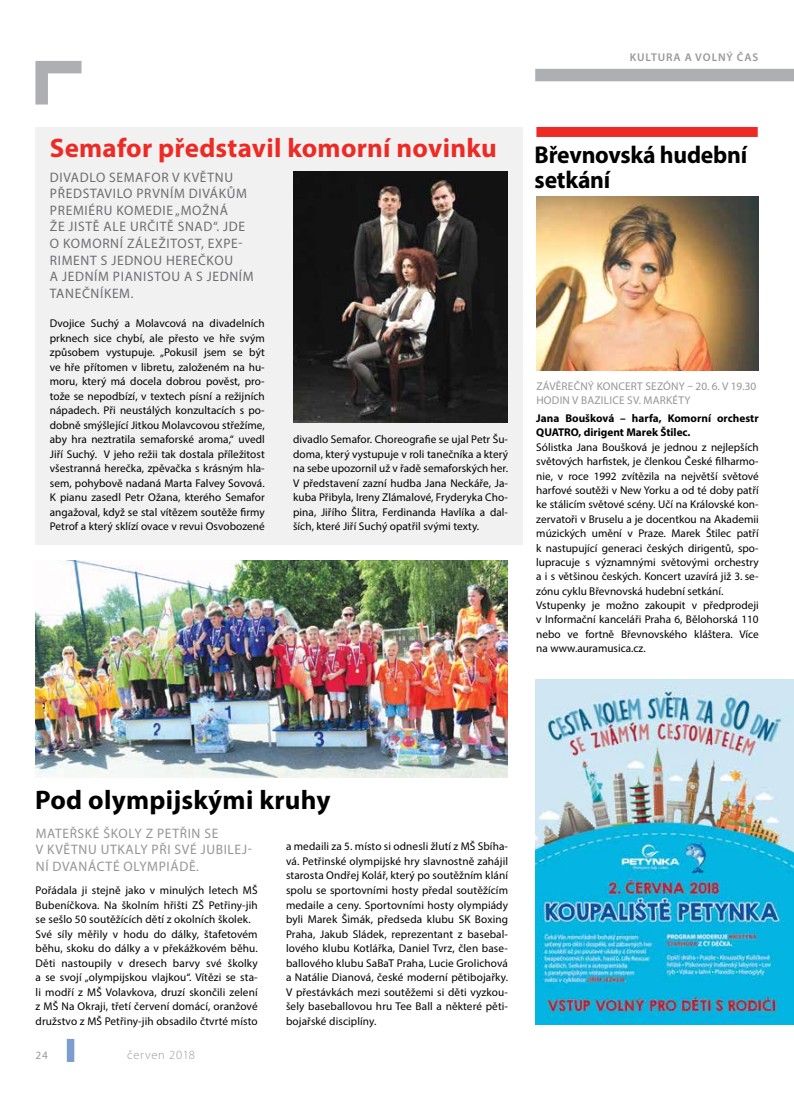
<style>
.page{position:relative;width:794px;height:1110px;background:#fff}
.page>*{position:absolute;margin:0;border:0;box-sizing:border-box;transform-origin:0 0}
.t1{font:700 26.88px "Myriad Pro";letter-spacing:.01em;color:#ee2a24}
.t2{font:700 26.88px "Myriad Pro";letter-spacing:.01em;color:#000}
.t3{font:700 24.38px/25px "Myriad Pro";letter-spacing:-.01em;color:#000}
.t4{font:13.75px/16.5px "Myriad Pro";letter-spacing:.05em;color:#6d6e71}
.t5{font:13.75px/16.5px "Myriad Pro";letter-spacing:.05em;color:#939598}
.t6{font:300 12.5px "Myriad Pro";letter-spacing:.06em;color:#97999c}
.t7{font:11.25px/14.5px "Myriad Pro";color:#000;text-align:justify}
.t8{font:700 11.25px/14.4px "Myriad Pro";color:#000}
.t9{font:11.25px/14.4px "Myriad Pro";letter-spacing:.02em;color:#939598}
.t10{font:600 11.25px "Myriad Pro";letter-spacing:.08em;color:#97999c}
.t11{font:11.25px "Myriad Pro";color:#97999c}
</style>
<div class="page">
<div style="left:67px;top:1038px;width:7px;height:23px;background:#7c9dce"></div>
<div style="left:535px;top:69px;width:259px;height:12px;background:#adafb2"></div>
<div style="left:35px;top:127px;width:487px;height:417px;background:#f1f1f2"></div>
<svg style="left:35px;top:61px;width:47px;height:44px"></svg>
<img style="left:293px;top:171px;width:215px;height:251px">
<img style="left:36px;top:560px;width:472px;height:217px">
<div style="left:536px;top:127px;width:221px;height:10px;background:#ee2a24"></div>
<img style="left:536px;top:197px;width:222px;height:173px">
<img style="left:535px;top:679px;width:259px;height:345px">
<p class="t10" style="left:630px;top:50px;width:130px">KULTURA A VOLNÝ ČAS</p>
<h1 class="t1" style="left:50px;top:130px;width:448px">Semafor představil komorní novinku</h1>
<h2 class="t3" style="left:534px;top:142px;width:214px">Břevnovská hudební setkání</h2>
<p class="t4" style="left:50px;top:169px;width:205px">DIVADLO SEMAFOR V KVĚTNU<br>PŘEDSTAVILO PRVNÍM DIVÁKŮM<br>PREMIÉRU KOMEDIE „MOŽNÁ<br>ŽE JISTĚ ALE URČITĚ SNAD“. JDE<br>O KOMORNÍ ZÁLEŽITOST, EXPE-<br>RIMENT S JEDNOU HEREČKOU<br>A JEDNÍM PIANISTOU A S JEDNÍM<br>TANEČNÍKEM.</p>
<p class="t7" style="left:50px;top:315px;width:216px">Dvojice Suchý a Molavcová na divadelních prknech sice chybí, ale přesto ve hře svým způsobem vystupuje. „Pokusil jsem se být ve hře přítomen v libretu, založeném na hu&shy;moru, který má docela dobrou pověst, pro&shy;tože se nepodbízí, v textech písní a režijních nápadech. Při neustálých konzultacích s po&shy;dobně smýšlející Jitkou Molavcovou střežíme, aby hra neztratila semaforské aroma,“ uvedl Jiří Suchý. V jeho režii tak dostala příležitost všestranná herečka, zpěvačka s krásným hla&shy;sem, pohybově nadaná Marta Falvey Sovová.<br>K pianu zasedl Petr Ožana, kterého Semafor angažoval, když se stal vítězem soutěže firmy Petrof a který sklízí ovace v revui Osvobozené</p>
<p class="t9" style="left:536px;top:378px;width:221px">ZÁVĚREČNÝ KONCERT SEZÓNY – 20. 6. V 19.30<br>HODIN V BAZILICE SV. MARKÉTY</p>
<p class="t8" style="left:536px;top:410px;width:224px">Jana Boušková – harfa, Komorní orchestr<br>QUATRO, dirigent Marek Štilec.</p>
<p class="t7" style="left:536px;top:439px;width:224px;text-align:left">Sólistka Jana Boušková je jednou z nejlepších světových harfistek, je členkou České filharmo&shy;nie, v roce 1992 zvítězila na největší světové harfové soutěži v New Yorku a od té doby patří ke stálicím světové scény. Učí na Královské kon&shy;zervatoři v Bruselu a je docentkou na Akademii múzických umění v Praze. Marek Štilec patří k nastupující generaci českých dirigentů, spo&shy;lupracuje s významnými světovými orchestry a i s většinou českých. Koncert uzavírá již 3. se&shy;zónu cyklu Břevnovská hudební setkání.<br>Vstupenky je možno zakoupit v předprodeji v Informační kanceláři Praha 6, Bělohorská 110 nebo ve fortně Břevnovského kláštera. Více na www.auramusica.cz.</p>
<p class="t7" style="left:293px;top:432px;width:216px">divadlo Semafor. Choreografie se ujal Petr Šu&shy;doma, který vystupuje v roli tanečníka a který na sebe upozornil už v řadě semaforských her.<br>V představení zazní hudba Jana Neckáře, Ja&shy;kuba Přibyla, Ireny Zlámalové, Fryderyka Cho&shy;pina, Jiřího Šlitra, Ferdinanda Havlíka a dal&shy;ších, které Jiří Suchý opatřil svými texty.</p>
<h1 class="t2" style="left:35px;top:782px;width:297px">Pod olympijskými kruhy</h1>
<p class="t5" style="left:36px;top:824px;width:218px">MATEŘSKÉ ŠKOLY Z PETŘIN SE<br>V KVĚTNU UTKALY PŘI SVÉ JUBILEJ-<br>NÍ DVANÁCTÉ OLYMPIÁDĚ.</p>
<p class="t7" style="left:36px;top:882px;width:223px;text-align:left">Pořádala ji stejně jako v minulých letech MŠ Bubeníčkova. Na školním hřišti ZŠ Petřiny-jih se sešlo 50 soutěžících dětí z okolních školek.<br>Své síly měřily v hodu do dálky, štafetovém běhu, skoku do dálky a v překážkovém běhu.<br>Děti nastoupily v dresech barvy své školky a se svojí „olympijskou vlajkou“. Vítězi se sta&shy;li modří z MŠ Volavkova, druzí skončili zelení z MŠ Na Okraji, třetí červení domácí, oranžové družstvo z MŠ Petřiny-jih obsadilo čtvrté místo</p>
<p class="t11" style="left:35px;top:1048px;width:14px">24</p>
<p class="t6" style="left:127px;top:1047px;width:69px">červen 2018</p>
<p class="t7" style="left:286px;top:838px;width:223px">a medaili za 5. místo si odnesli žlutí z MŠ Sbíha&shy;vá. Petřinské olympijské hry slavnostně zahájil starosta Ondřej Kolář, který po soutěžním klání spolu se sportovními hosty předal soutěžícím medaile a ceny. Sportovními hosty olympiády byli Marek Šimák, předseda klubu SK Boxing Praha, Jakub Sládek, reprezentant z basebal&shy;lového klubu Kotlářka, Daniel Tvrz, člen base&shy;ballového klubu SaBaT Praha, Lucie Grolichová a Natálie Dianová, české moderní pětibojařky.<br>V přestávkách mezi soutěžemi si děti vyzkou&shy;šely baseballovou hru Tee Ball a některé pěti&shy;bojařské disciplíny.</p>
</div>
